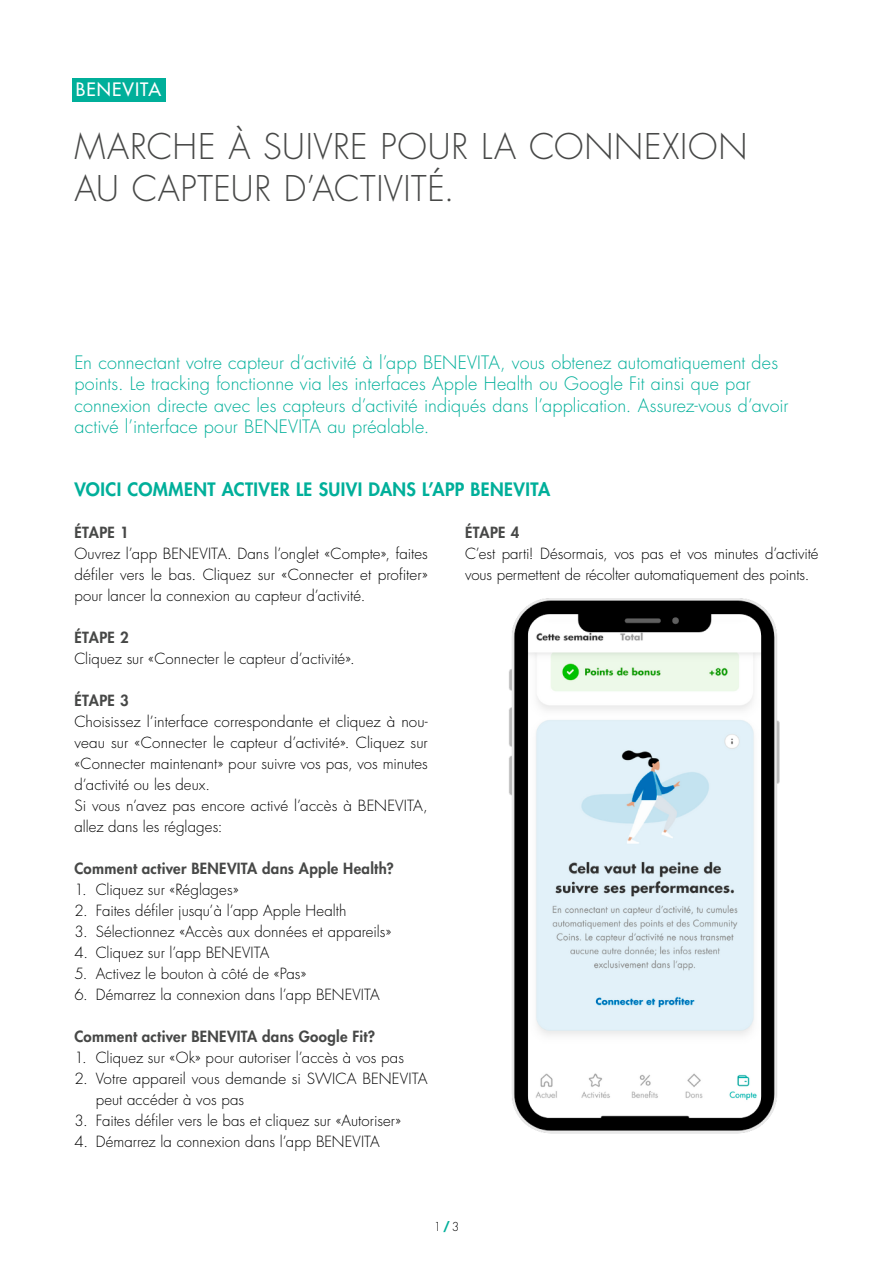
<style>
.page{position:relative;width:893px;height:1263px;background:#fff}
.page>*{position:absolute;margin:0;border:0;box-sizing:border-box;transform-origin:0 0}
.t1{font:300 34.5px/42px "Futura Std";letter-spacing:.02em;color:#474847}
.t2{font:300 18px/21px "Futura Std";letter-spacing:.005em;color:#00af9a}
.t3{font:800 18px "Futura Std";letter-spacing:.02em;color:#00af9a}
.t4{font:500 18px "Futura Std";letter-spacing:.055em;color:#fff}
.t5{font:300 15px/21px "Futura Std";letter-spacing:.005em;color:#000}
.t6{font:800 15px "Futura Std";letter-spacing:.02em;color:#474847}
.t7{font:300 12px "Futura Std";color:#000}
.s1{font-weight:700;color:#00af9a}
</style>
<div class="page">
<div style="left:72px;top:78px;width:93px;height:23px;background:#00af9a"></div>
<img style="left:509px;top:598px;width:271px;height:536px">
<p class="t4" style="left:76px;top:79px;width:87px">BENEVITA</p>
<h1 class="t1" style="left:74px;top:127px;width:674px">MARCHE À SUIVRE POUR LA CONNEXION<br>AU CAPTEUR D’ACTIVITÉ.</h1>
<p class="t2" style="left:74px;top:353px;width:716px">En connectant votre capteur d’activité à l’app BENEVITA, vous obtenez automatiquement des points. Le tracking fonctionne via les interfaces Apple Health ou Google Fit ainsi que par connexion directe avec les capteurs d’activité indiqués dans l’application. Assurez-vous d’avoir activé l’interface pour BENEVITA au préalable.</p>
<p class="t3" style="left:74px;top:477px;width:477px">VOICI COMMENT ACTIVER LE SUIVI DANS L’APP BENEVITA</p>
<p class="t6" style="left:74px;top:522px;width:56px">ÉTAPE 1</p>
<p class="t5" style="left:74px;top:543px;width:355px;text-align:justify">Ouvrez l’app BENEVITA. Dans l’onglet «Compte», faites défiler vers le bas. Cliquez sur «Connecter et profiter» pour lancer la connexion au capteur d’activité.</p>
<p class="t6" style="left:74px;top:627px;width:56px">ÉTAPE 2</p>
<p class="t5" style="left:74px;top:648px;width:282px">Cliquez sur «Connecter le capteur d’activité».</p>
<p class="t6" style="left:74px;top:690px;width:56px">ÉTAPE 3</p>
<p class="t5" style="left:74px;top:711px;width:355px">Choisissez l’interface correspondante et cliquez à nou&shy;veau sur «Connecter le capteur d’activité». Cliquez sur «Connecter maintenant» pour suivre vos pas, vos minutes d’activité ou les deux.<br>Si vous n’avez pas encore activé l’accès à BENEVITA, allez dans les réglages:</p>
<p class="t6" style="left:74px;top:858px;width:321px">Comment activer BENEVITA dans Apple Health?</p>
<p class="t5" style="left:74px;top:879px;width:166px">1. Cliquez sur «Réglages»</p>
<p class="t5" style="left:74px;top:900px;width:273px">2. Faites défiler jusqu’à l’app Apple Health</p>
<p class="t5" style="left:74px;top:921px;width:318px">3. Sélectionnez «Accès aux données et appareils»</p>
<p class="t5" style="left:74px;top:942px;width:197px">4. Cliquez sur l’app BENEVITA</p>
<p class="t5" style="left:74px;top:963px;width:233px">5. Activez le bouton à côté de «Pas»</p>
<p class="t5" style="left:74px;top:984px;width:307px">6. Démarrez la connexion dans l’app BENEVITA</p>
<p class="t6" style="left:74px;top:1026px;width:302px">Comment activer BENEVITA dans Google Fit?</p>
<p class="t5" style="left:74px;top:1047px;width:331px">1. Cliquez sur «Ok» pour autoriser l’accès à vos pas</p>
<p class="t5" style="left:96px;top:1068px;width:333px;text-indent:-21px">2. Votre appareil vous demande si SWICA BENEVITA peut accéder à vos pas</p>
<p class="t5" style="left:74px;top:1110px;width:328px">3. Faites défiler vers le bas et cliquez sur «Autoriser»</p>
<p class="t5" style="left:74px;top:1131px;width:307px">4. Démarrez la connexion dans l’app BENEVITA</p>
<p class="t6" style="left:465px;top:522px;width:56px">ÉTAPE 4</p>
<p class="t5" style="left:465px;top:543px;width:355px">C’est parti! Désormais, vos pas et vos minutes d’activité vous permettent de récolter automatiquement des points.</p>
<p class="t7" style="left:434px;top:1219px;width:27px">1<span class="s1">/</span>3</p>
</div>
